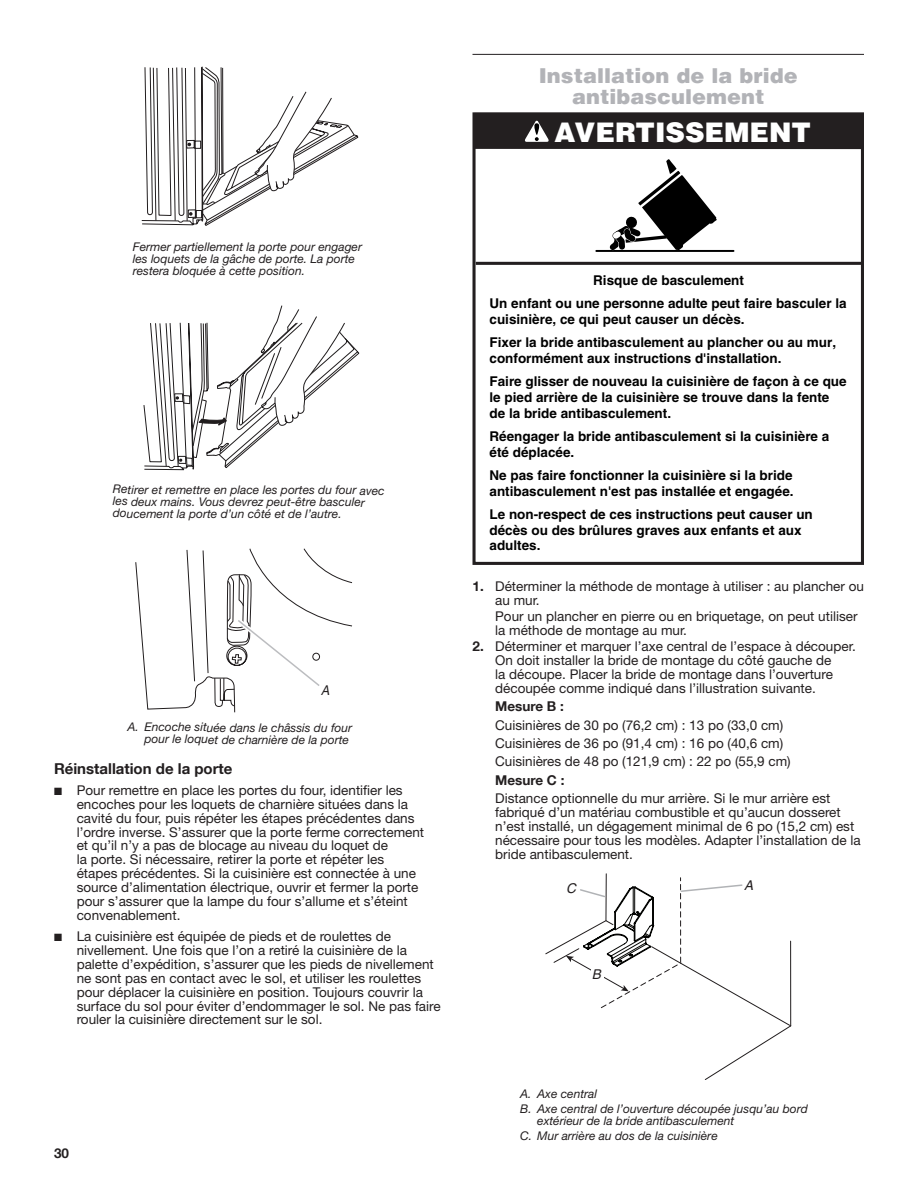
<style>
.page{position:relative;width:918px;height:1188px;background:#fff}
.page>*{position:absolute;margin:0;border:0;box-sizing:border-box;transform-origin:0 0}
.t1{font:900 27px "Helvetica";color:#fff}
.Heading_2{font:900 21px/21px "Helvetica";color:#b2b3b7;text-align:center}
.Heading_3{font:700 15px "Helvetica Neue LT Com";color:#231f20}
.Bullet{font:13.5px/13.8px "Helvetica Neue LT Std";color:#231f20}
.t2{font:700 13.5px/15.8px "Helvetica";color:#000}
.Body_Indent{font:13.5px/13.8px "Helvetica Neue LT Std";color:#231f20}
.Numbered_List_Start{font:13.5px/13.8px "Helvetica Neue LT Std";color:#231f20}
.Body_Indent-2{font:700 13.5px "Helvetica Neue LT Com";color:#231f20}
.t3{font:italic 13.5px "Helvetica";color:#231f20}
.t4{font:italic 13.5px "Helvetica";color:#231f20;scale:.9 1}
.t5{font:italic 13.5px "Helvetica";color:#211d1e}
.Body{font:italic 12px/12px "Helvetica Neue LT Std";color:#231f20}
.Table_Callouts{font:italic 12px/12px "Helvetica Neue LT Std";color:#231f20;text-align:right}
.s1{font-family:"Helvetica Neue LT Com";font-weight:700}
</style>
<div class="page">
<hr style="left:472px;top:54px;width:392px;height:1px;background:#231f20">
<svg style="left:141px;top:67px;width:217px;height:159px"></svg>
<svg style="left:144px;top:305px;width:215px;height:166px"></svg>
<svg style="left:135px;top:549px;width:217px;height:163px"></svg>
<div style="left:472px;top:112px;width:392px;height:453px;border:3px solid #231f20"></div>
<hr style="left:476px;top:262px;width:386px;height:3px;background:#231f20">
<div style="left:474px;top:113px;width:388px;height:36px;background:#231f20"></div>
<hr style="left:596px;top:250px;width:138px;height:2px;background:#000">
<svg style="left:604px;top:159px;width:114px;height:93px"></svg>
<svg style="left:525px;top:121px;width:24px;height:21px"></svg>
<svg style="left:545px;top:874px;width:247px;height:206px"></svg>
<div style="left:591px;top:967px;width:13px;height:13px;background:#fff"></div>
<h2 class="Heading_2" style="left:539px;top:65px;width:260px">Installation de la bride antibasculement</h2>
<p class="t1" style="left:554px;top:114px;width:258px">AVERTISSEMENT</p>
<p class="Body" style="left:133px;top:240px;width:231px">Fermer partiellement la porte pour engager les loquets de la gâche de porte. La porte restera bloquée à cette position.</p>
<p class="Body" style="left:113px;top:484px;width:273px">Retirer et remettre en place les portes du four avec les deux mains. Vous devrez peut-être basculer doucement la porte d’un côté et de l’autre.</p>
<p class="t4" style="left:321px;top:682px;width:14px">A</p>
<p class="Table_Callouts" style="left:127px;top:721px;width:226px">A. Encoche située dans le châssis du four pour le loquet de charnière de la porte</p>
<h3 class="Heading_3" style="left:54px;top:759px;width:180px">Réinstallation de la porte</h3>
<p class="Bullet" style="left:77px;top:783px;width:349px;text-indent:-23px">■ Pour remettre en place les portes du four, identifier les encoches pour les loquets de charnière situées dans la cavité du four, puis répéter les étapes précédentes dans l’ordre inverse. S’assurer que la porte ferme correctement et qu’il n’y a pas de blocage au niveau du loquet de<br>la porte. Si nécessaire, retirer la porte et répéter les étapes précédentes. Si la cuisinière est connectée à une source d’alimentation électrique, ouvrir et fermer la porte pour s’assurer que la lampe du four s’allume et s’éteint convenablement.</p>
<p class="Bullet" style="left:77px;top:929px;width:366px;text-indent:-23px">■ La cuisinière est équipée de pieds et de roulettes de nivellement. Une fois que l’on a retiré la cuisinière de la palette d’expédition, s’assurer que les pieds de nivellement ne sont pas en contact avec le sol, et utiliser les roulettes pour déplacer la cuisinière en position. Toujours couvrir la surface du sol pour éviter d’endommager le sol. Ne pas faire rouler la cuisinière directement sur le sol.</p>
<p class="Body_Indent-2" style="left:54px;top:1145px;width:17px">30</p>
<p class="t2" style="left:490px;top:268px;width:359px;line-height:23.2px;text-align:center">Risque de basculement<br>Un enfant ou une personne adulte peut faire basculer la</p>
<p class="t2" style="left:490px;top:307px;width:348px;line-height:23.2px">cuisinière, ce qui peut causer un décès.<br>Fixer la bride antibasculement au plancher ou au mur,</p>
<p class="t2" style="left:490px;top:346px;width:359px;line-height:23.2px">conformément aux instructions d'installation.<br>Faire glisser de nouveau la cuisinière de façon à ce que</p>
<p class="t2" style="left:490px;top:389px;width:341px">le pied arrière de la cuisinière se trouve dans la fente de la bride antibasculement.</p>
<p class="t2" style="left:490px;top:428px;width:341px">Réengager la bride antibasculement si la cuisinière a été déplacée.</p>
<p class="t2" style="left:490px;top:467px;width:306px">Ne pas faire fonctionner la cuisinière si la bride antibasculement n'est pas installée et engagée.</p>
<p class="t2" style="left:490px;top:506px;width:325px">Le non-respect de ces instructions peut causer un décès ou des brûlures graves aux enfants et aux adultes.</p>
<p class="Numbered_List_Start" style="left:495px;top:579px;width:370px;text-indent:-23px"><span class="s1">1.</span> Déterminer la méthode de montage à utiliser : au plancher ou au mur.</p>
<p class="Body_Indent" style="left:495px;top:609px;width:364px">Pour un plancher en pierre ou en briquetage, on peut utiliser la méthode de montage au mur.</p>
<p class="Bullet" style="left:495px;top:639px;width:362px;text-indent:-23px"><span class="s1">2.</span> Déterminer et marquer l’axe central de l’espace à découper.<br>On doit installer la bride de montage du côté gauche de<br>la découpe. Placer la bride de montage dans l’ouverture découpée comme indiqué dans l’illustration suivante.</p>
<p class="Body_Indent-2" style="left:495px;top:698px;width:70px">Mesure B :</p>
<p class="Body_Indent" style="left:495px;top:718px;width:290px">Cuisinières de 30 po (76,2 cm) : 13 po (33,0 cm)</p>
<p class="Body_Indent" style="left:495px;top:736px;width:290px">Cuisinières de 36 po (91,4 cm) : 16 po (40,6 cm)</p>
<p class="Body_Indent" style="left:495px;top:754px;width:297px">Cuisinières de 48 po (121,9 cm) : 22 po (55,9 cm)</p>
<p class="Body_Indent-2" style="left:495px;top:771px;width:71px">Mesure C :</p>
<p class="Body_Indent" style="left:495px;top:791px;width:367px">Distance optionnelle du mur arrière. Si le mur arrière est fabriqué d’un matériau combustible et qu’aucun dosseret n’est installé, un dégagement minimal de 6 po (15,2 cm) est nécessaire pour tous les modèles. Adapter l’installation de la bride antibasculement.</p>
<p class="t3" style="left:566px;top:881px;width:11px">C</p>
<p class="t3" style="left:744px;top:877px;width:11px">A</p>
<p class="t5" style="left:592px;top:966px;width:11px">B</p>
<p class="Table_Callouts" style="left:520px;top:1087px;width:78px">A. Axe central</p>
<p class="Table_Callouts" style="left:537px;top:1102px;width:272px;text-align:left;text-indent:-17px">B. Axe central de l’ouverture découpée jusqu’au bord extérieur de la bride antibasculement</p>
<p class="Table_Callouts" style="left:520px;top:1129px;width:199px">C. Mur arrière au dos de la cuisinière</p>
</div>
